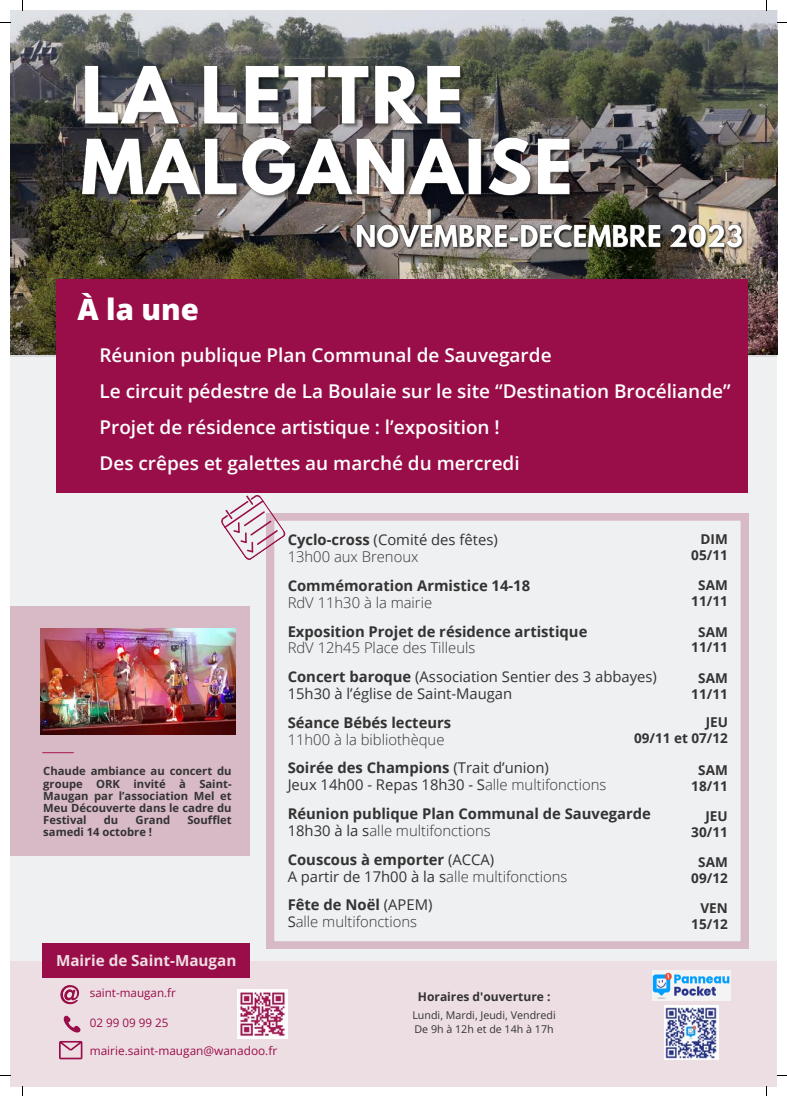
<style>
.page{position:relative;width:787px;height:1096px;background:#fff}
.page>*{position:absolute;margin:0;border:0;box-sizing:border-box;transform-origin:0 0}
.t1{font:800 29.38px "Open Sans";color:#fff}
.t2{font:600 19px "Open Sans";color:#fff}
.t3{font:700 15.25px "Open Sans";color:#eddee4}
.t4{font:700 14.88px "Open Sans";color:#333}
.t5{font:14.88px "Open Sans";color:#333}
.t6{font:300 14.88px "Open Sans";color:#333}
.t7{font:700 13.5px "Open Sans";color:#333}
.t8{font:700 12px "Open Sans";color:#333}
.t9{font:11.88px "Open Sans";color:#990d48}
.t10{font:11.62px "Open Sans";color:#990d48}
.t11{font:700 11.25px/12.2px "Open Sans";color:#333;text-align:justify}
.t12{font:10.75px "Open Sans";color:#333}
.s1{font-weight:700}
.s2{font-weight:400}
.s3{font-weight:300}
</style>
<div class="page">
<div style="left:10px;top:10px;width:767px;height:1076px;background:#eff0f2"></div>
<img style="left:11px;top:10px;width:766px;height:346px">
<svg style="left:267px;top:513px;width:481px;height:435px"></svg>
<svg style="left:221px;top:495px;width:66px;height:67px"></svg>
<div style="left:11px;top:606px;width:239px;height:249px;background:#d8b9c6"></div>
<hr style="left:42px;top:752px;width:32px;height:1px;background:#a61753">
<div style="left:56px;top:279px;width:692px;height:214px;background:#990d48"></div>
<div style="left:10px;top:960px;width:767px;height:126px;background:#eddee4"></div>
<img style="left:237px;top:989px;width:50px;height:49px">
<svg style="left:54px;top:977px;width:28px;height:82px"></svg>
<img style="left:652px;top:970px;width:79px;height:30px">
<img style="left:665px;top:1005px;width:53px;height:54px">
<div style="left:42px;top:943px;width:208px;height:34px;background:#990d48"></div>
<img style="left:40px;top:629px;width:195px;height:105px">
<img style="left:81px;top:61px;width:496px;height:157px">
<img style="left:353px;top:222px;width:395px;height:34px">
<p class="t1" style="left:77px;top:288px;width:123px">À la une</p>
<p class="t2" style="left:100px;top:341px;width:454px">Réunion publique Plan Communal de Sauvegarde</p>
<p class="t2" style="left:100px;top:377px;width:633px">Le circuit pédestre de La Boulaie sur le site “Destination Brocéliande”</p>
<p class="t2" style="left:100px;top:413px;width:402px">Projet de résidence artistique : l’exposition !</p>
<p class="t2" style="left:100px;top:449px;width:422px">Des crêpes et galettes au marché du mercredi</p>
<p class="t5" style="left:288px;top:529px;width:212px"><span class="s1">Cyclo-cross</span> (Comité des fêtes)</p>
<p class="t6" style="left:288px;top:546px;width:132px">13h00 aux Brenoux</p>
<p class="t7" style="left:700px;top:530px;width:29px">DIM</p>
<p class="t7" style="left:691px;top:546px;width:38px">05/11</p>
<p class="t4" style="left:288px;top:575px;width:244px">Commémoration Armistice 14-18</p>
<p class="t6" style="left:288px;top:592px;width:146px">RdV 11h30 à la mairie</p>
<p class="t7" style="left:698px;top:576px;width:31px">SAM</p>
<p class="t7" style="left:691px;top:592px;width:38px">11/11</p>
<p class="t4" style="left:288px;top:620px;width:301px">Exposition Projet de résidence artistique</p>
<p class="t6" style="left:288px;top:637px;width:189px">RdV 12h45 Place des Tilleuls</p>
<p class="t7" style="left:698px;top:622px;width:31px">SAM</p>
<p class="t7" style="left:691px;top:638px;width:38px">11/11</p>
<p class="t5" style="left:288px;top:666px;width:371px"><span class="s1">Concert baroque</span> (Association Sentier des 3 abbayes)</p>
<p class="t5" style="left:288px;top:683px;width:226px">15h30 à l’église de Saint-Maugan</p>
<p class="t7" style="left:698px;top:668px;width:31px">SAM</p>
<p class="t7" style="left:691px;top:684px;width:38px">11/11</p>
<p class="t11" style="left:43px;top:764px;width:190px">Chaude ambiance au concert du groupe ORK invité à Saint-Maugan par l’association Mel et Meu Découverte dans le cadre du Festival</p>
<p class="t11" style="left:104px;top:813px;width:16px">du</p>
<p class="t11" style="left:136px;top:813px;width:36px">Grand</p>
<p class="t11" style="left:187px;top:813px;width:46px">Soufflet</p>
<p class="t11" style="left:43px;top:825px;width:110px">samedi 14 octobre !</p>
<p class="t4" style="left:288px;top:711px;width:165px">Séance Bébés lecteurs</p>
<p class="t6" style="left:288px;top:728px;width:158px">11h00 à la bibliothèque</p>
<p class="t4" style="left:288px;top:757px;width:263px">Soirée des Champions <span class="s2">(Trait d’union)</span></p>
<p class="t5" style="left:288px;top:774px;width:320px">Jeux 14h00 - Repas 18h30 - S<span class="s3">alle multifonctions</span></p>
<p class="t7" style="left:706px;top:712px;width:24px">JEU</p>
<p class="t7" style="left:634px;top:728px;width:95px">09/11 et 07/12</p>
<p class="t7" style="left:698px;top:760px;width:31px">SAM</p>
<p class="t7" style="left:691px;top:776px;width:38px">18/11</p>
<p class="t4" style="left:288px;top:803px;width:365px">Réunion publique Plan Communal de Sauvegarde</p>
<p class="t6" style="left:288px;top:820px;width:205px"><span class="s2">18h30 à la s</span>alle multifonctions</p>
<p class="t7" style="left:705px;top:806px;width:24px">JEU</p>
<p class="t7" style="left:691px;top:822px;width:38px">30/11</p>
<p class="t4" style="left:288px;top:848px;width:208px">Couscous à emporter <span class="s2">(ACCA)</span></p>
<p class="t5" style="left:288px;top:865px;width:281px">A partir de 17h00 à la s<span class="s3">alle multifonctions</span></p>
<p class="t7" style="left:698px;top:852px;width:31px">SAM</p>
<p class="t7" style="left:691px;top:868px;width:38px">09/12</p>
<p class="t4" style="left:288px;top:894px;width:146px">Fête de Noël <span class="s2">(APEM)</span></p>
<p class="t6" style="left:288px;top:911px;width:131px"><span class="s2">S</span>alle multifonctions</p>
<p class="t7" style="left:700px;top:898px;width:29px">VEN</p>
<p class="t7" style="left:691px;top:914px;width:38px">15/12</p>
<p class="t3" style="left:56px;top:950px;width:182px">Mairie de Saint-Maugan</p>
<p class="t10" style="left:90px;top:984px;width:87px">saint-maugan.fr</p>
<p class="t10" style="left:90px;top:1013px;width:80px">02 99 09 99 25</p>
<p class="t9" style="left:90px;top:1041px;width:189px">mairie.saint-maugan@wanadoo.fr</p>
<p class="t8" style="left:418px;top:987px;width:134px">Horaires d'ouverture :</p>
<p class="t12" style="left:412px;top:1006px;width:145px">Lundi, Mardi, Jeudi, Vendredi</p>
<p class="t12" style="left:414px;top:1021px;width:141px">De 9h à 12h et de 14h à 17h</p>
</div>
